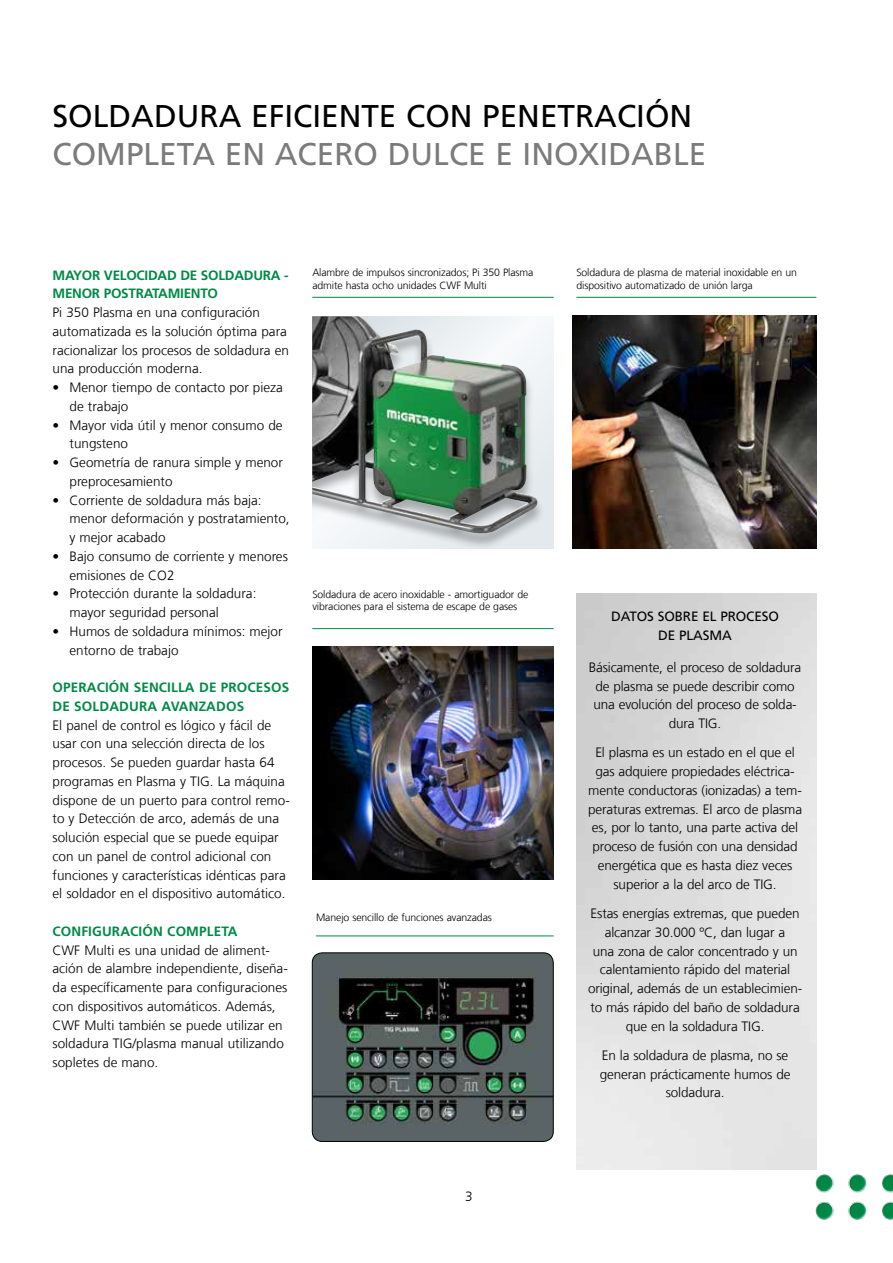
<style>
.page{position:relative;width:893px;height:1263px;background:#fff}
.page>*{position:absolute;margin:0;border:0;box-sizing:border-box;transform-origin:0 0}
.t1{font:31.5px "Frutiger LT Pro";color:#000}
.t2{font:31.5px "Frutiger LT Pro";color:#7c7b7b}
.t3{font:300 13.5px/18.8px "Frutiger LT Com";color:#000}
.t4{font:700 13.5px/18.8px "Frutiger LT Pro";letter-spacing:.01em;color:#008a46}
.t5{font:700 13.5px/18.8px "Frutiger LT Pro";letter-spacing:-.02em;color:#008a46}
.t6{font:13.5px/18.8px "Frutiger LT Pro";letter-spacing:-.01em;color:#000;text-align:center}
.t7{font:300 10.5px/13.5px "Frutiger LT Com";letter-spacing:-.01em;color:#000}
</style>
<div class="page">
<img style="left:312px;top:953px;width:241px;height:188px">
<div style="left:312px;top:952px;width:242px;height:190px;border:1px solid #000;border-radius:10px"></div>
<div style="left:312px;top:316px;width:242px;height:233px;background:#e9edf0"></div>
<div style="left:312px;top:316px;width:233px;height:233px;background:#000;opacity:.3"></div>
<img style="left:312px;top:316px;width:226px;height:219px">
<img style="left:312px;top:646px;width:242px;height:233px">
<img style="left:573px;top:316px;width:243px;height:233px">
<img style="left:815px;top:1174px;width:78px;height:46px">
<hr style="left:576px;top:297px;width:240px;height:1px;background:#008a46">
<hr style="left:312px;top:297px;width:242px;height:1px;background:#008a46">
<hr style="left:316px;top:935px;width:238px;height:1px;background:#008a46">
<hr style="left:312px;top:628px;width:242px;height:1px;background:#008a46">
<h1 class="t1" style="left:53px;top:98px;width:641px">SOLDADURA EFICIENTE CON PENETRACIÓN</h1>
<h1 class="t2" style="left:53px;top:136px;width:655px">COMPLETA EN ACERO DULCE E INOXIDABLE</h1>
<p class="t5" style="left:53px;top:266px;width:238px">MAYOR VELOCIDAD DE SOLDADURA -<br>MENOR POSTRATAMIENTO</p>
<p class="t3" style="left:53px;top:303px;width:238px">Pi 350 Plasma en una configuración automatizada es la solución óptima para racionalizar los procesos de soldadura en una producción moderna.</p>
<p class="t3" style="left:70px;top:378px;width:215px;text-indent:-17px">• Menor tiempo de contacto por pieza de trabajo</p>
<p class="t3" style="left:70px;top:416px;width:215px;text-indent:-17px">• Mayor vida útil y menor consumo de tungsteno</p>
<p class="t3" style="left:70px;top:453px;width:215px;text-indent:-17px">• Geometría de ranura simple y menor preprocesamiento</p>
<p class="t3" style="left:70px;top:491px;width:222px;text-indent:-17px">• Corriente de soldadura más baja: menor deformación y postratamiento, y mejor acabado</p>
<p class="t3" style="left:70px;top:547px;width:220px;text-indent:-17px">• Bajo consumo de corriente y menores emisiones de CO2</p>
<p class="t3" style="left:70px;top:584px;width:188px;text-indent:-17px">• Protección durante la soldadura: mayor seguridad personal</p>
<p class="t3" style="left:70px;top:622px;width:215px;text-indent:-17px">• Humos de soldadura mínimos: mejor entorno de trabajo</p>
<p class="t4" style="left:53px;top:678px;width:238px">OPERACIÓN SENCILLA DE PROCESOS<br>DE SOLDADURA AVANZADOS</p>
<p class="t3" style="left:53px;top:716px;width:239px">El panel de control es lógico y fácil de usar con una selección directa de los procesos. Se pueden guardar hasta 64 programas en Plasma y TIG. La máquina dispone de un puerto para control remo&shy;to y Detección de arco, además de una solución especial que se puede equipar con un panel de control adicional con funciones y características idénticas para el soldador en el dispositivo automático.</p>
<p class="t4" style="left:53px;top:922px;width:187px">CONFIGURACIÓN COMPLETA</p>
<p class="t3" style="left:53px;top:941px;width:237px">CWF Multi es una unidad de aliment&shy;ación de alambre independiente, diseña&shy;da específicamente para configuraciones con dispositivos automáticos. Además, CWF Multi también se puede utilizar en soldadura TIG/plasma manual utilizando sopletes de mano.</p>
<p class="t7" style="left:312px;top:265px;width:223px">Alambre de impulsos sincronizados; Pi 350 Plasma admite hasta ocho unidades CWF Multi</p>
<p class="t7" style="left:576px;top:265px;width:222px">Soldadura de plasma de material inoxidable en un dispositivo automatizado de unión larga</p>
<p class="t7" style="left:312px;top:588px;width:218px;line-height:12.6px">Soldadura de acero inoxidable - amortiguador de vibraciones para el sistema de escape de gases</p>
<p class="t7" style="left:316px;top:910px;width:177px">Manejo sencillo de funciones avanzadas</p>
<p class="t6" style="left:611px;top:607px;width:169px">DATOS SOBRE EL PROCESO<br>DE PLASMA</p>
<p class="t3" style="left:589px;top:658px;width:214px;text-align:center">Básicamente, el proceso de soldadura de plasma se puede describir como una evolución del proceso de solda&shy;dura TIG.</p>
<p class="t3" style="left:588px;top:743px;width:216px;text-align:center">El plasma es un estado en el que el gas adquiere propiedades eléctrica&shy;mente conductoras (ionizadas) a tem&shy;peraturas extremas. El arco de plasma es, por lo tanto, una parte activa del proceso de fusión con una densidad energética que es hasta diez veces superior a la del arco de TIG.</p>
<p class="t3" style="left:588px;top:904px;width:216px;text-align:center">Estas energías extremas, que pueden alcanzar 30.000 ºC, dan lugar a<br>una zona de calor concentrado y un calentamiento rápido del material original, además de un establecimien&shy;to más rápido del baño de soldadura que en la soldadura TIG.</p>
<p class="t3" style="left:600px;top:1046px;width:192px;text-align:center">En la soldadura de plasma, no se generan prácticamente humos de soldadura.</p>
<p class="t3" style="left:465px;top:1187px;width:9px">3</p>
</div>
